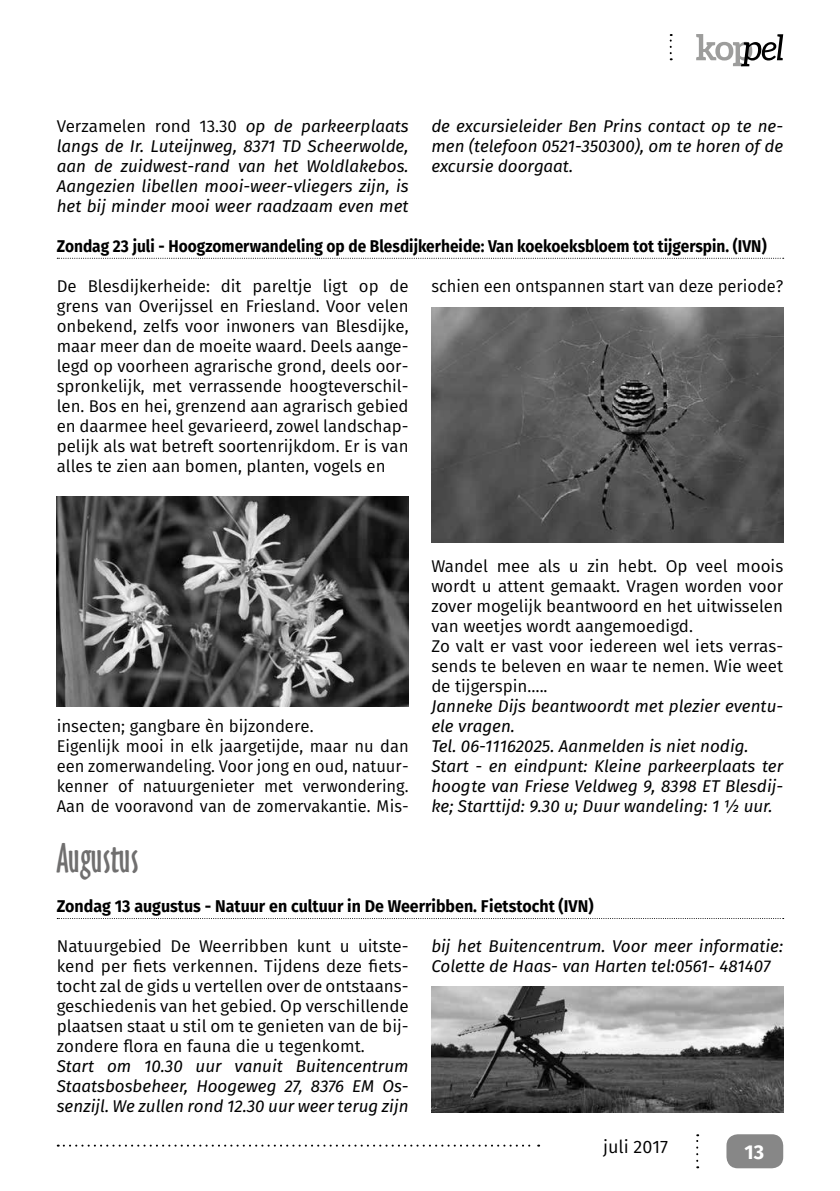
<style>
.page{position:relative;width:840px;height:1191px;background:#fff}
.page>*{position:absolute;margin:0;border:0;box-sizing:border-box;transform-origin:0 0}
.t1{font:38px "Oz Handicraft BT";color:#706f6f}
.t2{font:700 20px "Fira Sans";color:#fff}
.t3{font:18px "Fira Sans";color:#000}
.t4{font:17px/20px "Fira Sans";color:#000;text-align:justify}
.t5{font:italic 17px/20px "Fira Sans";color:#000;text-align:justify}
.t6{font:700 17px "Fira Sans";color:#000;scale:.91 1}
.t7{font:700 17px "Fira Sans";color:#000;scale:.94 1}
.s1{font-style:normal}
</style>
<div class="page">
<div style="left:726px;top:1134px;width:56px;height:34px;background:#878787;border-radius:11px"></div>
<svg style="left:58px;top:1144px;width:481px;height:2px"></svg>
<svg style="left:696px;top:34px;width:86px;height:32px"></svg>
<svg style="left:669px;top:34px;width:2px;height:26px"></svg>
<svg style="left:57px;top:258px;width:726px;height:1px"></svg>
<img style="left:57px;top:496px;width:351px;height:210px">
<img style="left:431px;top:308px;width:351px;height:234px">
<svg style="left:57px;top:918px;width:726px;height:1px"></svg>
<img style="left:431px;top:986px;width:351px;height:126px">
<p class="t5" style="left:57px;top:116px;width:353px"><span class="s1">Verzamelen rond 13.30</span> op de parkeerplaats langs de Ir. Luteijnweg, 8371 TD Scheerwolde, aan de zuidwest-rand van het Woldlakebos.<br>Aangezien libellen mooi-weer-vliegers zijn, is het bij minder mooi weer raadzaam even met</p>
<p class="t5" style="left:431px;top:116px;width:353px">de excursieleider Ben Prins contact op te ne&shy;men (telefoon 0521-350300), om te horen of de excursie doorgaat.</p>
<p class="t6" style="left:57px;top:234px;width:781px">Zondag 23 juli - Hoogzomerwandeling op de Blesdijkerheide: Van koekoeksbloem tot tijgerspin. (IVN)</p>
<p class="t4" style="left:57px;top:276px;width:353px">De Blesdijkerheide: dit pareltje ligt op de grens van Overijssel en Friesland. Voor velen onbekend, zelfs voor inwoners van Blesdijke, maar meer dan de moeite waard. Deels aange&shy;legd op voorheen agrarische grond, deels oor&shy;spronkelijk, met verrassende hoogteverschil&shy;len. Bos en hei, grenzend aan agrarisch gebied en daarmee heel gevarieerd, zowel landschap&shy;pelijk als wat betreft soortenrijkdom. Er is van alles te zien aan bomen, planten, vogels en</p>
<p class="t4" style="left:431px;top:276px;width:353px">schien een ontspannen start van deze periode?</p>
<p class="t4" style="left:57px;top:716px;width:353px;text-align:left">insecten; gangbare èn bijzondere.<br>Eigenlijk mooi in elk jaargetijde, maar nu dan een zomerwandeling. Voor jong en oud, natuur&shy;kenner of natuurgenieter met verwondering.<br>Aan de vooravond van de zomervakantie. Mis-</p>
<p class="t4" style="left:431px;top:556px;width:353px;text-align:left">Wandel mee als u zin hebt. Op veel moois wordt u attent gemaakt. Vragen worden voor zover mogelijk beantwoord en het uitwisselen van weetjes wordt aangemoedigd.<br>Zo valt er vast voor iedereen wel iets verras&shy;sends te beleven en waar te nemen. Wie weet de tijgerspin…..</p>
<p class="t5" style="left:431px;top:696px;width:353px;text-align:left">Janneke Dijs beantwoordt met plezier eventu&shy;ele vragen.<br>Tel. 06-11162025. Aanmelden is niet nodig.<br>Start - en eindpunt: Kleine parkeerplaats ter hoogte van Friese Veldweg 9, 8398 ET Blesdij&shy;ke; Starttijd: 9.30 u; Duur wandeling: 1 ½ uur.</p>
<h1 class="t1" style="left:57px;top:836px;width:84px">Augustus</h1>
<p class="t7" style="left:57px;top:894px;width:572px">Zondag 13 augustus - Natuur en cultuur in De Weerribben. Fietstocht (IVN)</p>
<p class="t4" style="left:57px;top:936px;width:353px">Natuurgebied De Weerribben kunt u uitste&shy;kend per fiets verkennen. Tijdens deze fiets&shy;tocht zal de gids u vertellen over de ontstaans&shy;geschiedenis van het gebied. Op verschillende plaatsen staat u stil om te genieten van de bij&shy;zondere flora en fauna die u tegenkomt.</p>
<p class="t5" style="left:57px;top:1056px;width:353px">Start om 10.30 uur vanuit Buitencentrum Staatsbosbeheer, Hoogeweg 27, 8376 EM Os&shy;senzijl. We zullen rond 12.30 uur weer terug zijn</p>
<p class="t5" style="left:431px;top:936px;width:353px">bij het Buitencentrum. Voor meer informatie:<br>Colette de Haas- van Harten tel:0561- 481407</p>
<p class="t3" style="left:602px;top:1134px;width:66px">juli 2017</p>
<p class="t2" style="left:744px;top:1138px;width:21px">13</p>
</div>
